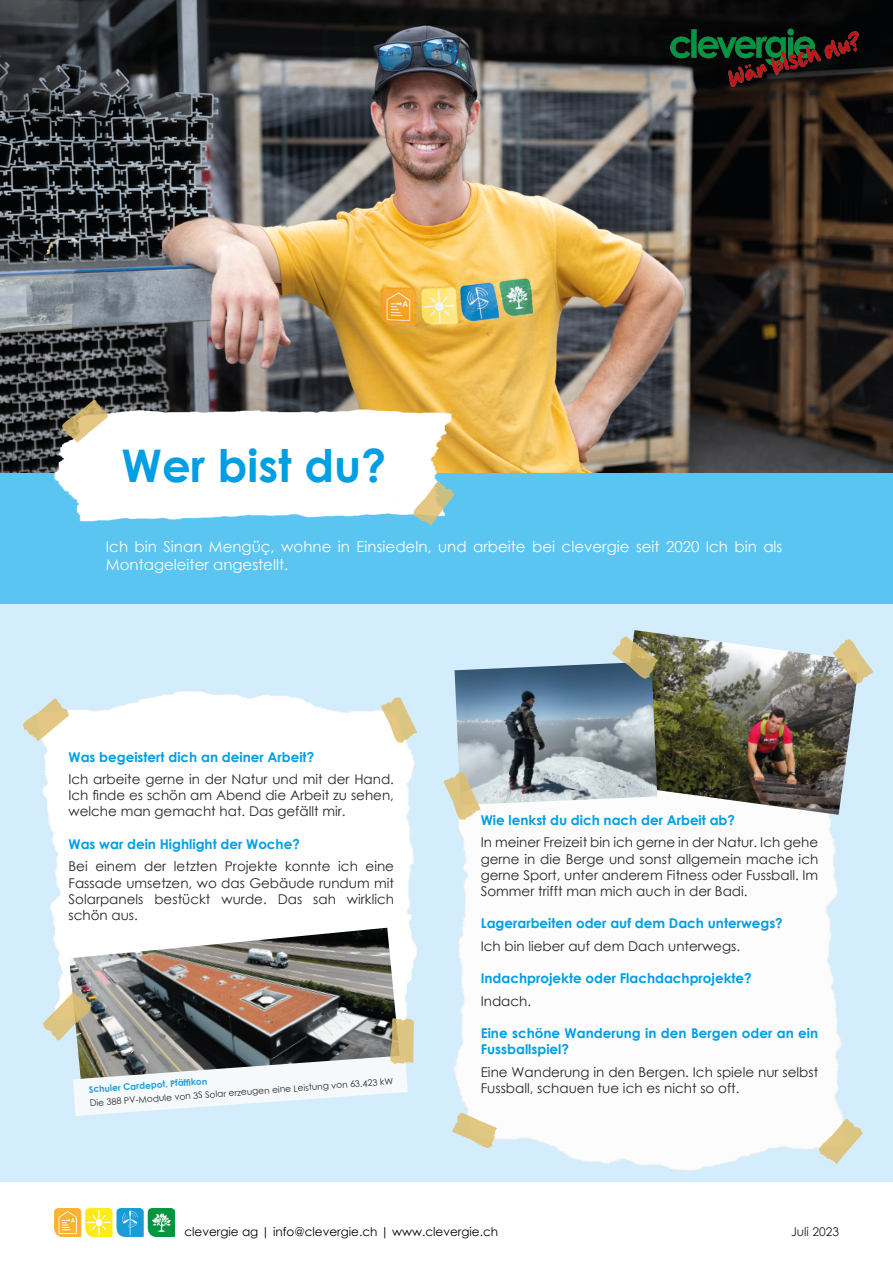
<style>
.page{position:relative;width:893px;height:1263px;background:#fff}
.page>*{position:absolute;margin:0;border:0;box-sizing:border-box;transform-origin:0 0}
.t1{font:700 45px "Century Gothic";color:#009fe3}
.t2{font:15px/18px "Century Gothic";color:#fff}
.t3{font:13.5px/16.2px "Century Gothic";color:#272726;text-align:justify}
.t4{font:700 13.5px/16.2px "Century Gothic";color:#009fe3}
.t5{font:12px "Century Gothic";color:#000}
.t6{font:12px "Century Gothic";color:#1d1d1b}
.t7{font:9px "Century Gothic";color:#272726}
.t8{font:700 9px "Century Gothic";color:#1d9dd9}
.s1{color:#fff}
</style>
<div class="page">
<div style="left:0;top:471px;width:893px;height:133px;background:#5bc5f2"></div>
<div style="left:0;top:604px;width:893px;height:578px;background:#d4edfc"></div>
<img style="left:0;top:0;width:893px;height:472px">
<img style="left:54px;top:1209px;width:121px;height:27px">
<img style="left:670px;top:28px;width:190px;height:60px">
<img style="left:42px;top:690px;width:376px;height:301px">
<img style="left:39px;top:400px;width:430px;height:122px">
<img style="left:454px;top:805px;width:389px;height:366px">
<img style="left:69px;top:928px;width:333px;height:63px">
<img style="left:613px;top:630px;width:244px;height:185px">
<img style="left:455px;top:663px;width:202px;height:142px">
<svg style="left:411px;top:480px;width:45px;height:46px"></svg>
<svg style="left:380px;top:696px;width:38px;height:48px"></svg>
<svg style="left:832px;top:638px;width:41px;height:47px"></svg>
<svg style="left:452px;top:1111px;width:45px;height:39px"></svg>
<svg style="left:61px;top:398px;width:49px;height:45px"></svg>
<svg style="left:23px;top:697px;width:47px;height:45px"></svg>
<svg style="left:443px;top:771px;width:38px;height:50px"></svg>
<svg style="left:611px;top:635px;width:48px;height:46px;background:#949477"></svg>
<svg style="left:817px;top:1117px;width:46px;height:47px"></svg>
<svg style="left:43px;top:991px;width:371px;height:125px"></svg>
<p class="t1" style="left:122px;top:431px;width:266px">Wer bist du?</p>
<p class="t2" style="left:106px;top:537px;width:678px">Ich bin Sinan Mengüç, wohne in Einsiedeln, und arbeite bei clevergie seit 2020 Ich bin als<br>Montageleiter angestellt.</p>
<p class="t4" style="left:69px;top:748px;width:247px">Was begeistert dich an deiner Arbeit?</p>
<p class="t3" style="left:69px;top:771px;width:327px">Ich arbeite gerne in der Natur und mit der Hand.<br>Ich finde es schön am Abend die Arbeit zu sehen, welche man gemacht hat. Das gefällt mir.</p>
<p class="t4" style="left:69px;top:835px;width:233px">Was war dein Highlight der Woche?</p>
<p class="t3" style="left:69px;top:858px;width:327px">Bei einem der letzten Projekte konnte ich eine Fassade umsetzen, wo das Gebäude rundum mit Solarpanels bestückt wurde. Das sah wirklich schön aus.</p>
<p class="t7" style="left:89px;top:1096px;width:305px;rotate:-4deg">Die 388 PV-Module von 3S Solar erzeugen eine Leistung von 63.423 kW</p>
<p class="t8" style="left:88px;top:1082px;width:120px;rotate:-4deg">Schuler Cardepot, Pfäffikon</p>
<p class="t4" style="left:481px;top:811px;width:256px">Wie lenkst du dich nach der Arbeit ab?</p>
<p class="t3" style="left:481px;top:834px;width:339px">In meiner Freizeit bin ich gerne in der Natur. Ich gehe gerne in die Berge und sonst allgemein mache ich gerne Sport, unter anderem Fitness oder Fussball. Im Sommer trifft man mich auch in der Badi.</p>
<p class="t4" style="left:481px;top:915px;width:304px">Lagerarbeiten oder auf dem Dach unterwegs?</p>
<p class="t3" style="left:481px;top:938px;width:261px">Ich bin lieber auf dem Dach unterwegs.</p>
<p class="t4" style="left:481px;top:970px;width:273px">Indachprojekte oder Flachdachprojekte?</p>
<p class="t3" style="left:481px;top:993px;width:52px">Indach.</p>
<p class="t4" style="left:481px;top:1025px;width:339px">Eine schöne Wanderung in den Bergen oder an ein<br>Fussballspiel?</p>
<p class="t3" style="left:481px;top:1064px;width:339px">Eine Wanderung in den Bergen. Ich spiele nur selbst<br>Fussball, schauen tue ich es nicht so oft.</p>
<p class="t5" style="left:184px;top:1223px;width:323px">clevergie ag | info@clevergie.ch | www.clevergie.ch<span class="s1">h</span></p>
<p class="t6" style="left:791px;top:1224px;width:49px">Juli 2023</p>
</div>
